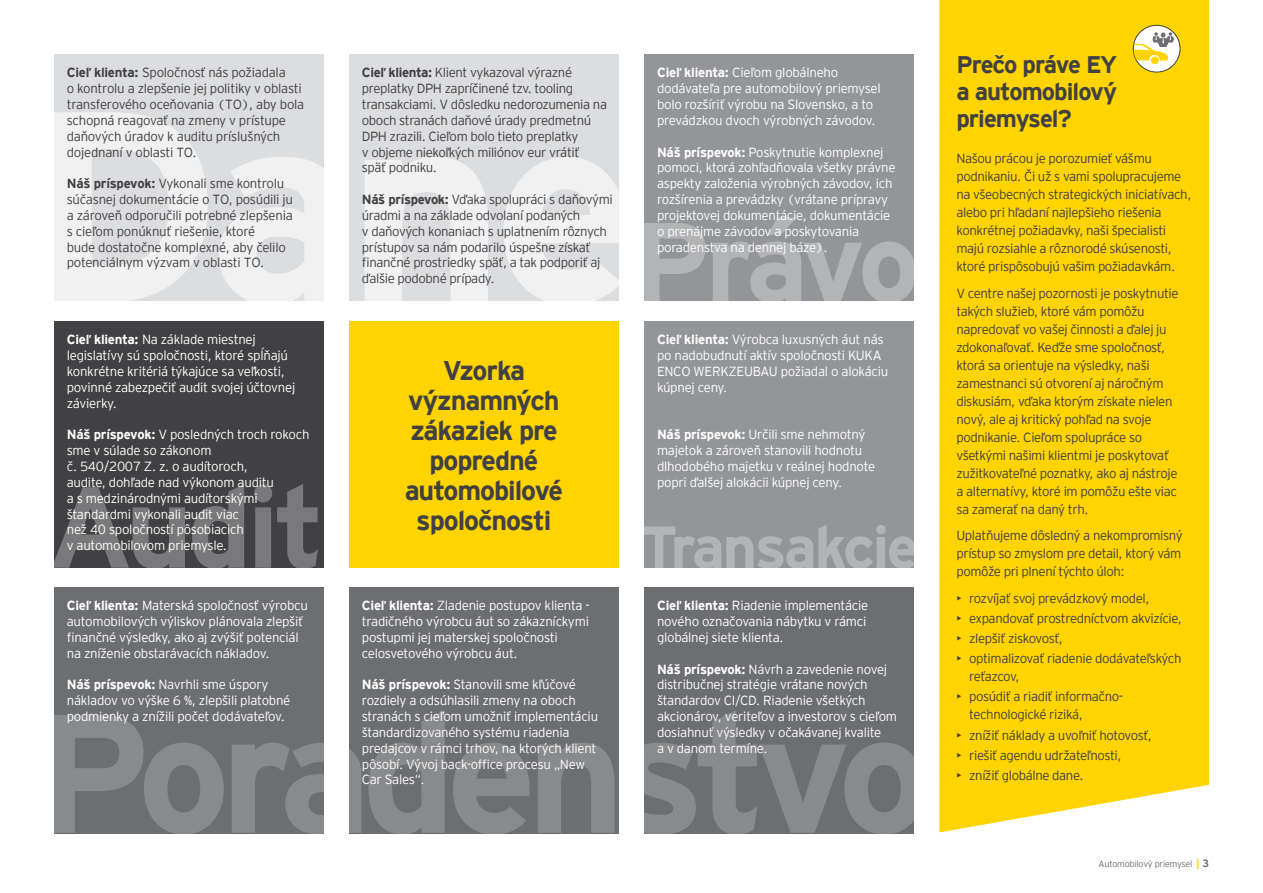
<style>
.page{position:relative;width:1263px;height:893px;background:#fff}
.page>*{position:absolute;margin:0;border:0;box-sizing:border-box;transform-origin:0 0}
.t1{font:700 27px/30px "EY Interstate";letter-spacing:-.04em;color:#414042;text-align:center}
.t2{font:700 24px/27px "EY Interstate";letter-spacing:-.04em;color:#414042;text-align:justify}
.t3{font:300 13.2px/15.9px "EY Interstate";letter-spacing:-.02em;color:#fff}
.t4{font:300 13.2px/18px "EY Interstate";letter-spacing:-.03em;color:#414042}
.t5{font:300 9px "EY Interstate";letter-spacing:-.02em;color:#6d6e71}
.s1{font-weight:700}
.s2{font-weight:700;font-size:10.5px;color:#ffd400}
.s3{font-weight:700;font-size:10.5px}
</style>
<div class="page">
<div style="left:349px;top:54px;width:270px;height:247px;background:#dcddde"></div>
<div style="left:54px;top:54px;width:270px;height:247px;background:#dcddde"></div>
<div style="left:939px;top:0;width:270px;height:832px;background:#ffd400"></div>
<div style="left:54px;top:321px;width:270px;height:247px;background:#414042"></div>
<div style="left:54px;top:587px;width:270px;height:246px;background:#6d6e71"></div>
<div style="left:349px;top:321px;width:270px;height:247px;background:#ffd400"></div>
<div style="left:349px;top:587px;width:270px;height:246px;background:#6d6e71"></div>
<div style="left:644px;top:54px;width:270px;height:247px;background:#939598"></div>
<div style="left:644px;top:321px;width:270px;height:247px;background:#939598"></div>
<div style="left:644px;top:587px;width:270px;height:246px;background:#6d6e71"></div>
<svg style="left:644px;top:525px;width:270px;height:43px"></svg>
<svg style="left:54px;top:484px;width:264px;height:84px"></svg>
<svg style="left:54px;top:710px;width:860px;height:124px"></svg>
<svg style="left:54px;top:112px;width:565px;height:189px;fill:#f1f1f1"></svg>
<svg style="left:644px;top:217px;width:270px;height:84px"></svg>
<div style="left:1133px;top:25px;width:47px;height:47px;background:#fff;border-radius:50%"></div>
<div style="left:1133px;top:25px;width:47px;height:47px;border:1px solid #414042;border-radius:50%"></div>
<div style="left:1151px;top:56px;width:8px;height:8px;background:#ffd400;border-radius:50%"></div>
<svg style="left:1133px;top:32px;width:41px;height:29px"></svg>
<p class="t4" style="left:67px;top:64px;width:239px;line-height:15.9px"><span class="s1">Cieľ klienta:</span> Spoločnosť nás požiadala<br>o kontrolu a zlepšenie jej politiky v oblasti transferového oceňovania (TO), aby bola schopná reagovať na zmeny v prístupe daňových úradov k auditu príslušných dojednaní v oblasti TO.</p>
<p class="t4" style="left:67px;top:175px;width:228px;line-height:15.9px"><span class="s1">Náš príspevok:</span> Vykonali sme kontrolu súčasnej dokumentácie o TO, posúdili ju a zároveň odporučili potrebné zlepšenia s cieľom ponúknuť riešenie, ktoré<br>bude dostatočne komplexné, aby čelilo potenciálnym výzvam v oblasti TO.</p>
<p class="t3" style="left:67px;top:331px;width:230px"><span class="s1">Cieľ klienta:</span> Na základe miestnej legislatívy sú spoločnosti, ktoré spĺňajú konkrétne kritériá týkajúce sa veľkosti, povinné zabezpečiť audit svojej účtovnej závierky.</p>
<p class="t3" style="left:67px;top:426px;width:244px"><span class="s1">Náš príspevok:</span> V posledných troch rokoch sme v súlade so zákonom<br>č. 540/2007 Z. z. o audítoroch,<br>audite, dohľade nad výkonom auditu<br>a s medzinárodnými audítorskými štandardmi vykonali audit viac<br>než 40 spoločností pôsobiacich<br>v automobilovom priemysle.</p>
<p class="t3" style="left:67px;top:597px;width:243px"><span class="s1">Cieľ klienta:</span> Materská spoločnosť výrobcu automobilových výliskov plánovala zlepšiť finančné výsledky, ako aj zvýšiť potenciál na zníženie obstarávacích nákladov.</p>
<p class="t3" style="left:67px;top:676px;width:225px"><span class="s1">Náš príspevok:</span> Navrhli sme úspory nákladov vo výške 6 %, zlepšili platobné podmienky a znížili počet dodávateľov.</p>
<p class="t4" style="left:362px;top:64px;width:247px;line-height:15.9px"><span class="s1">Cieľ klienta:</span> Klient vykazoval výrazné preplatky DPH zapríčinené tzv. tooling transakciami. V dôsledku nedorozumenia na oboch stranách daňové úrady predmetnú DPH zrazili. Cieľom bolo tieto preplatky<br>v objeme niekoľkých miliónov eur vrátiť<br>späť podniku.</p>
<p class="t4" style="left:362px;top:191px;width:253px;line-height:15.9px"><span class="s1">Náš príspevok:</span> Vďaka spolupráci s daňovými úradmi a na základe odvolaní podaných<br>v daňových konaniach s uplatnením rôznych prístupov sa nám podarilo úspešne získať finančné prostriedky späť, a tak podporiť aj ďalšie podobné prípady.</p>
<h1 class="t1" style="left:405px;top:354px;width:160px">Vzorka významných zákaziek pre popredné automobilové spoločnosti</h1>
<p class="t3" style="left:362px;top:597px;width:229px"><span class="s1">Cieľ klienta:</span> Zladenie postupov klienta - tradičného výrobcu áut so zákazníckymi postupmi jej materskej spoločnosti celosvetového výrobcu áut.</p>
<p class="t3" style="left:362px;top:676px;width:238px"><span class="s1">Náš príspevok:</span> Stanovili sme kľúčové rozdiely a odsúhlasili zmeny na oboch stranách s cieľom umožniť implementáciu štandardizovaného systému riadenia predajcov v rámci trhov, na ktorých klient pôsobí. Vývoj back-office procesu „New Car Sales“.</p>
<p class="t3" style="left:657px;top:64px;width:225px"><span class="s1">Cieľ klienta:</span> Cieľom globálneho dodávateľa pre automobilový priemysel bolo rozšíriť výrobu na Slovensko, a to prevádzkou dvoch výrobných závodov.</p>
<p class="t3" style="left:657px;top:143px;width:240px"><span class="s1">Náš príspevok:</span> Poskytnutie komplexnej pomoci, ktorá zohľadňovala všetky právne aspekty založenia výrobných závodov, ich rozšírenia a prevádzky (vrátane prípravy projektovej dokumentácie, dokumentácie o prenájme závodov a poskytovania poradenstva na dennej báze).</p>
<p class="t3" style="left:657px;top:331px;width:233px"><span class="s1">Cieľ klienta:</span> Výrobca luxusných áut nás po nadobudnutí aktív spoločnosti KUKA<br>ENCO WERKZEUBAU požiadal o alokáciu kúpnej ceny.</p>
<p class="t3" style="left:657px;top:426px;width:220px"><span class="s1">Náš príspevok:</span> Určili sme nehmotný majetok a zároveň stanovili hodnotu dlhodobého majetku v reálnej hodnote popri ďalšej alokácii kúpnej ceny.</p>
<p class="t3" style="left:657px;top:597px;width:213px"><span class="s1">Cieľ klienta:</span> Riadenie implementácie nového označovania nábytku v rámci globálnej siete klienta.</p>
<p class="t3" style="left:657px;top:660px;width:242px"><span class="s1">Náš príspevok:</span> Návrh a zavedenie novej distribučnej stratégie vrátane nových štandardov CI/CD. Riadenie všetkých akcionárov, veriteľov a investorov s cieľom dosiahnuť výsledky v očakávanej kvalite<br>a v danom termíne.</p>
<h2 class="t2" style="left:956px;top:50px;width:162px">Prečo práve EY a automobilový priemysel?</h2>
<p class="t4" style="left:956px;top:149px;width:237px">Našou prácou je porozumieť vášmu podnikaniu. Či už s vami spolupracujeme na všeobecných strategických iniciatívach, alebo pri hľadaní najlepšieho riešenia konkrétnej požiadavky, naši špecialisti majú rozsiahle a rôznorodé skúsenosti, ktoré prispôsobujú vašim požiadavkám.</p>
<p class="t4" style="left:956px;top:283px;width:224px">V centre našej pozornosti je poskytnutie takých služieb, ktoré vám pomôžu napredovať vo vašej činnosti a ďalej ju zdokonaľovať. Keďže sme spoločnosť, ktorá sa orientuje na výsledky, naši zamestnanci sú otvorení aj náročným diskusiám, vďaka ktorým získate nielen nový, ale aj kritický pohľad na svoje podnikanie. Cieľom spolupráce so všetkými našimi klientmi je poskytovať zužitkovateľné poznatky, ako aj nástroje a alternatívy, ktoré im pomôžu ešte viac sa zamerať na daný trh.</p>
<p class="t4" style="left:956px;top:526px;width:228px;text-align:justify">Uplatňujeme dôsledný a nekompromisný prístup so zmyslom pre detail, ktorý vám pomôže pri plnení týchto úloh:</p>
<p class="t4" style="left:956px;top:588px;width:195px">• rozvíjať svoj prevádzkový model,</p>
<p class="t4" style="left:956px;top:608px;width:227px">• expandovať prostredníctvom akvizície,</p>
<p class="t4" style="left:956px;top:629px;width:108px">• zlepšiť ziskovosť,</p>
<p class="t4" style="left:969px;top:649px;width:214px;text-indent:-13px">• optimalizovať riadenie dodávateľských reťazcov,</p>
<p class="t4" style="left:969px;top:687px;width:156px;text-indent:-13px">• posúdiť a riadiť informačno&shy;technologické riziká,</p>
<p class="t4" style="left:956px;top:725px;width:197px">• znížiť náklady a uvoľniť hotovosť,</p>
<p class="t4" style="left:956px;top:745px;width:167px">• riešiť agendu udržateľnosti,</p>
<p class="t4" style="left:956px;top:765px;width:129px">• znížiť globálne dane.</p>
<p class="t5" style="left:1098px;top:858px;width:112px">Automobilový priemysel <span class="s2">|</span> <span class="s3">3</span></p>
</div>
